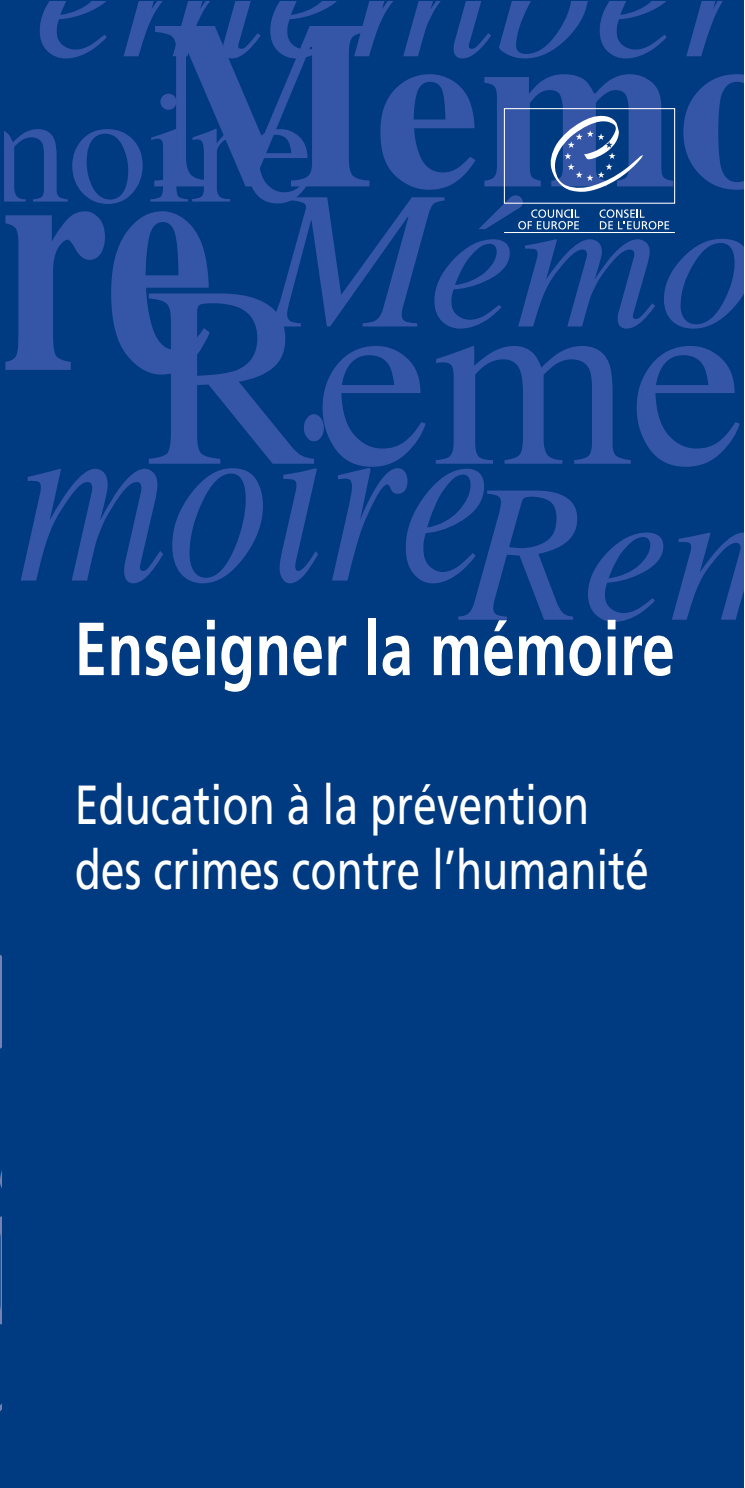
<style>
.page{position:relative;width:745px;height:1488px;background:#fff}
.page>*{position:absolute;margin:0;border:0;box-sizing:border-box;transform-origin:0 0}
.t1{font:257px "Times";color:#3556a6}
.t2{font:italic 253.5px "Times";color:#3556a6;scale:.81 1}
.t3{font:700 237.25px "Times";color:#3556a6}
.t4{font:italic 197.75px "Times";color:#3556a6}
.t5{font:158.25px "Times";color:#3556a6}
.t6{font:700 75px "Frutiger";letter-spacing:.005em;color:#fff;scale:.78 1}
.t7{font:55px/65px "Frutiger";color:#fff;scale:.78 1}
.s1{font-weight:700;font-style:normal;font-size:335.25px}
</style>
<div class="page">
<div style="left:1px;top:0;width:743px;height:1487px;background:#003a80"></div>
<hr style="left:504px;top:232px;width:171px;height:1px;background:#fff">
<svg style="left:600px;top:209px;width:69px;height:20px"></svg>
<svg style="left:518px;top:209px;width:61px;height:20px"></svg>
<div style="left:504px;top:108px;width:171px;height:96px;border:1px solid #fff"></div>
<svg style="left:550px;top:115px;width:93px;height:77px"></svg>
<h3 class="t4" style="left:34px;top:-82px;width:726px">emem er</h3>
<h3 class="t3" style="left:151px;top:21px;width:647px">Memo</h3>
<h3 class="t5" style="left:-55px;top:91px;width:371px">moire</h3>
<h3 class="t4" style="left:1px;top:188px;width:758px"><span class="s1">re</span> Mémo</h3>
<h2 class="t2" style="left:18px;top:403px;width:584px">moire</h2>
<h1 class="t1" style="left:146px;top:284px;width:601px">Reme</h1>
<h3 class="t4" style="left:461px;top:481px;width:353px">Rem</h3>
<h3 class="t6" style="left:75px;top:619px;width:771px">Enseigner la mémoire</h3>
<p class="t7" style="left:75px;top:776px;width:738px">Education à la prévention des crimes contre l’humanité</p>
</div>
